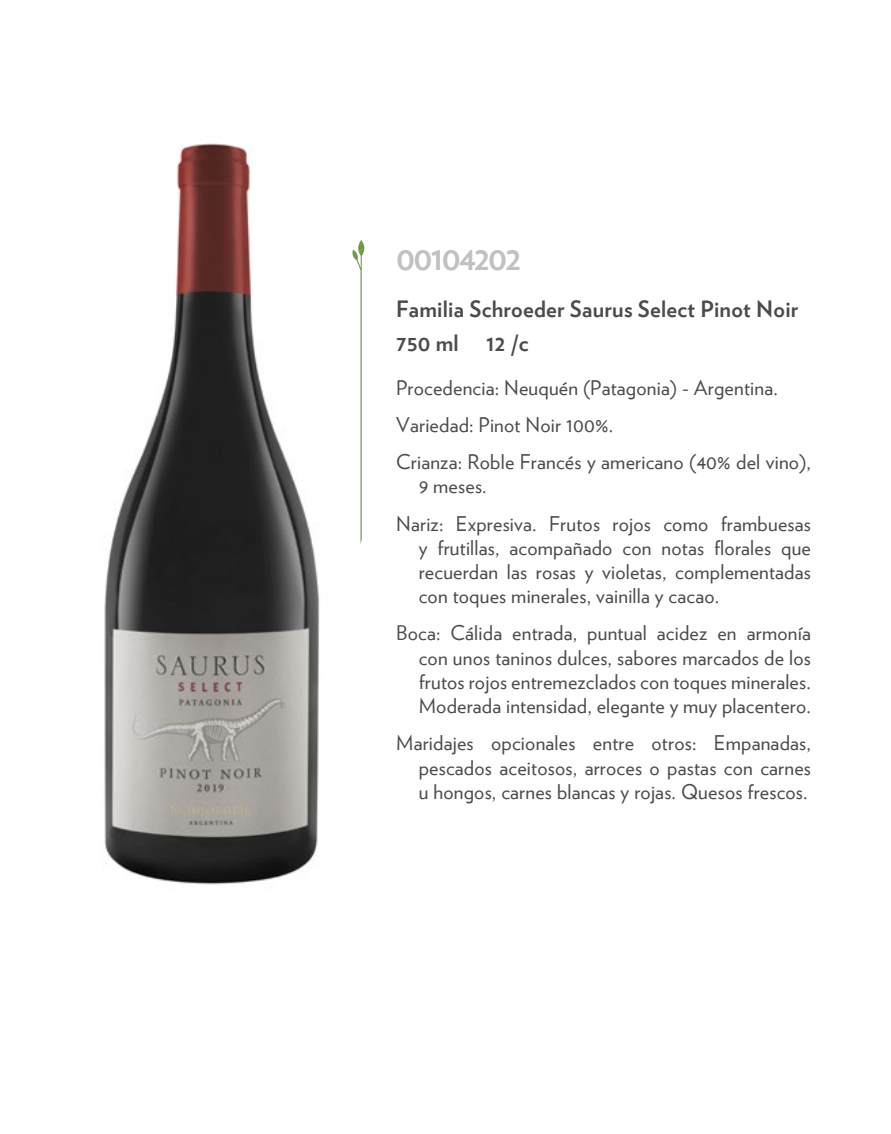
<style>
.page{position:relative;width:891px;height:1134px;background:#fff}
.page>*{position:absolute;margin:0;border:0;box-sizing:border-box;transform-origin:0 0}
.t1{font:700 33.75px "Verlag";letter-spacing:-.05em;color:#c1c1c1}
.t2{font:700 22.5px "Verlag";letter-spacing:.01em;color:#4b4b4c}
.t3{font:20.25px/24.3px "Verlag";letter-spacing:.01em;color:#4b4b4c;text-align:justify}
</style>
<div class="page">
<img style="left:104px;top:143px;width:216px;height:742px">
<svg style="left:352px;top:240px;width:12px;height:304px"></svg>
<h1 class="t1" style="left:396px;top:231px;width:126px">00104202</h1>
<p class="t2" style="left:396px;top:291px;width:404px">Familia Schroeder Saurus Select Pinot Noir</p>
<p class="t2" style="left:396px;top:325px;width:64px">750 ml</p>
<p class="t2" style="left:486px;top:325px;width:44px">12 /c</p>
<p class="t3" style="left:396px;top:368px;width:416px;line-height:37.1px;text-align:left">Procedencia: Neuquén (Patagonia) - Argentina.<br>Variedad: Pinot Noir 100%.<br>Crianza: Roble Francés y americano (40% del vino),</p>
<p class="t3" style="left:396px;top:467px;width:416px;line-height:37.1px;text-indent:22px">9 meses.<br>Nariz: Expresiva. Frutos rojos como frambuesas</p>
<p class="t3" style="left:419px;top:534px;width:394px">y frutillas, acompañado con notas florales que recuerdan las rosas y violetas, complementadas con toques minerales, vainilla y cacao.</p>
<p class="t3" style="left:419px;top:620px;width:394px;text-indent:-22px">Boca: Cálida entrada, puntual acidez en armonía con unos taninos dulces, sabores marcados de los frutos rojos entremezclados con toques minerales.<br>Moderada intensidad, elegante y muy placentero.</p>
<p class="t3" style="left:419px;top:730px;width:394px;text-indent:-22px">Maridajes opcionales entre otros: Empanadas, pescados aceitosos, arroces o pastas con carnes u hongos, carnes blancas y rojas. Quesos frescos.</p>
</div>
